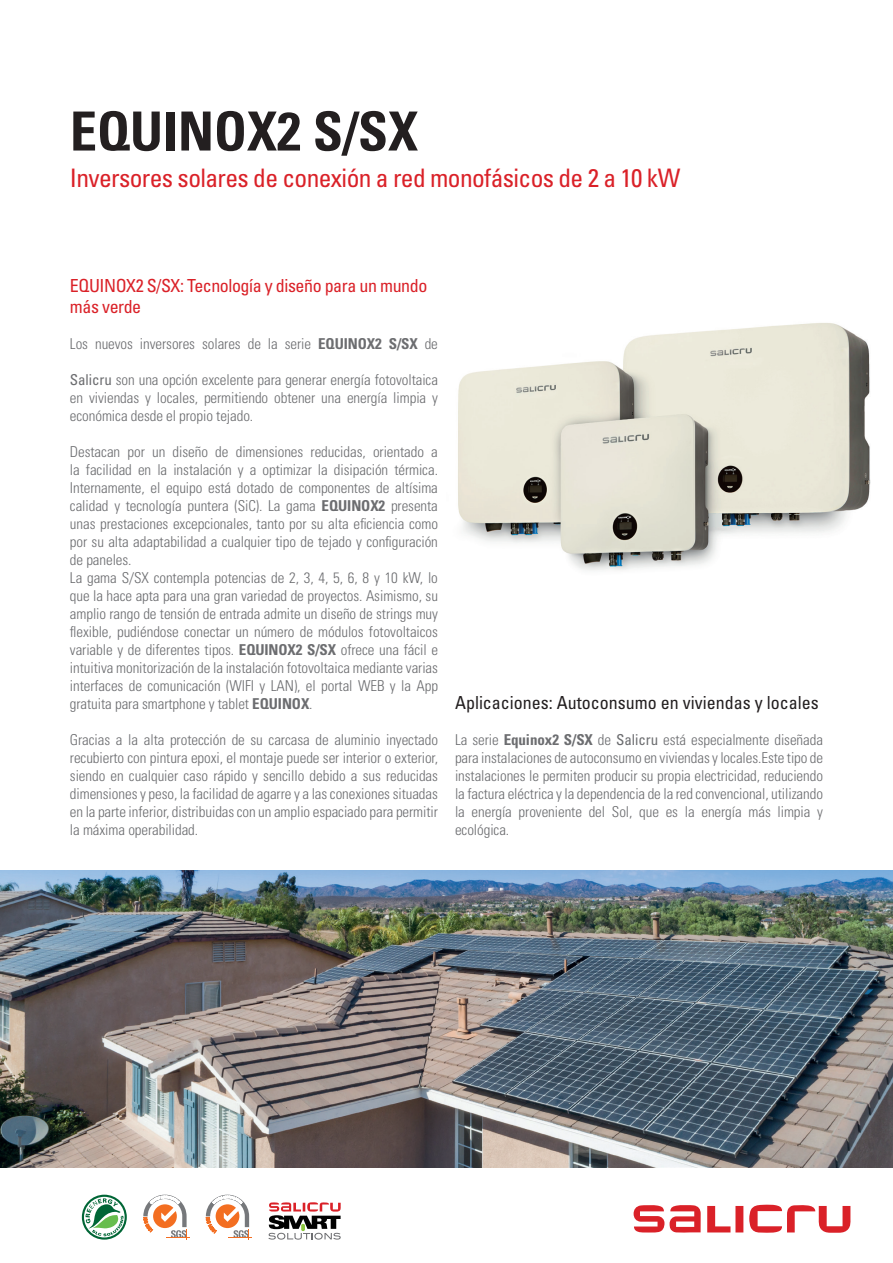
<style>
.page{position:relative;width:893px;height:1263px;background:#fff}
.page>*{position:absolute;margin:0;border:0;box-sizing:border-box;transform-origin:0 0}
.t1{font:700 condensed 54px "Univers LT Std";color:#231f20}
.t2{font:condensed 25.5px "Univers LT Std";letter-spacing:-.025em;color:#da2128}
.t3{font:condensed 18px/21px "Univers LT Std";letter-spacing:-.025em;color:#da2128}
.t4{font:condensed 18px "Univers LT Std";color:#231f20}
.t5{font:300 condensed 15px/18px "Univers LT Std";letter-spacing:-.005em;color:#6c6d70;text-align:justify}
.s1{font-weight:700}
.s2{font-weight:400}
</style>
<div class="page">
<svg style="left:634px;top:1204px;width:217px;height:29px"></svg>
<img style="left:0;top:871px;width:893px;height:297px">
<img style="left:458px;top:323px;width:413px;height:248px">
<svg style="left:82px;top:1195px;width:45px;height:44px"></svg>
<svg style="left:143px;top:1195px;width:46px;height:44px"></svg>
<svg style="left:206px;top:1195px;width:46px;height:44px"></svg>
<svg style="left:268px;top:1202px;width:73px;height:37px"></svg>
<h1 class="t1" style="left:70px;top:98px;width:350px">EQUINOX2 S/SX</h1>
<h2 class="t2" style="left:70px;top:162px;width:612px">Inversores solares de conexión a red monofásicos de 2 a 10 kW</h2>
<p class="t3" style="left:70px;top:274px;width:359px">EQUINOX2 S/SX: Tecnología y diseño para un mundo más verde</p>
<p class="t5" style="left:70px;top:334px;width:369px">Los nuevos inversores solares de la serie <span class="s1">EQUINOX2 S/SX</span> de</p>
<p class="t5" style="left:70px;top:370px;width:370px"><span class="s2">Salicru</span> son una opción excelente para generar energía fotovoltaica en viviendas y locales, permitiendo obtener una energía limpia y económica desde el propio tejado.</p>
<p class="t5" style="left:70px;top:442px;width:370px;text-align:left">Destacan por un diseño de dimensiones reducidas, orientado a la facilidad en la instalación y a optimizar la disipación térmica.<br>Internamente, el equipo está dotado de componentes de altísima calidad y tecnología puntera (SiC). La gama <span class="s1">EQUINOX2</span> presenta unas prestaciones excepcionales, tanto por su alta eficiencia como por su alta adaptabilidad a cualquier tipo de tejado y configuración de paneles.<br>La gama S/SX contempla potencias de 2, 3, 4, 5, 6, 8 y 10 kW, lo que la hace apta para una gran variedad de proyectos. Asimismo, su amplio rango de tensión de entrada admite un diseño de strings muy flexible, pudiéndose conectar un número de módulos fotovoltaicos variable y de diferentes tipos. <span class="s1">EQUINOX2 S/SX</span> ofrece una fácil e intuitiva monitorización de la instalación fotovoltaica mediante varias interfaces de comunicación (WIFI y LAN), el portal WEB y la App gratuita para smartphone y tablet <span class="s1">EQUINOX</span>.</p>
<p class="t5" style="left:70px;top:730px;width:370px">Gracias a la alta protección de su carcasa de aluminio inyectado recubierto con pintura epoxi, el montaje puede ser interior o exterior, siendo en cualquier caso rápido y sencillo debido a sus reducidas dimensiones y peso, la facilidad de agarre y a las conexiones situadas en la parte inferior, distribuidas con un amplio espaciado para permitir la máxima operabilidad.</p>
<p class="t4" style="left:455px;top:691px;width:365px">Aplicaciones: Autoconsumo en viviendas y locales</p>
<p class="t5" style="left:455px;top:730px;width:370px">La serie <span class="s1">Equinox2 S/SX</span> de <span class="s2">Salicru</span> está especialmente diseñada para instalaciones de autoconsumo en viviendas y locales.Este tipo de instalaciones le permiten producir su propia electricidad, reduciendo la factura eléctrica y la dependencia de la red convencional, utilizando la energía proveniente del Sol, que es la energía más limpia y ecológica.</p>
</div>
